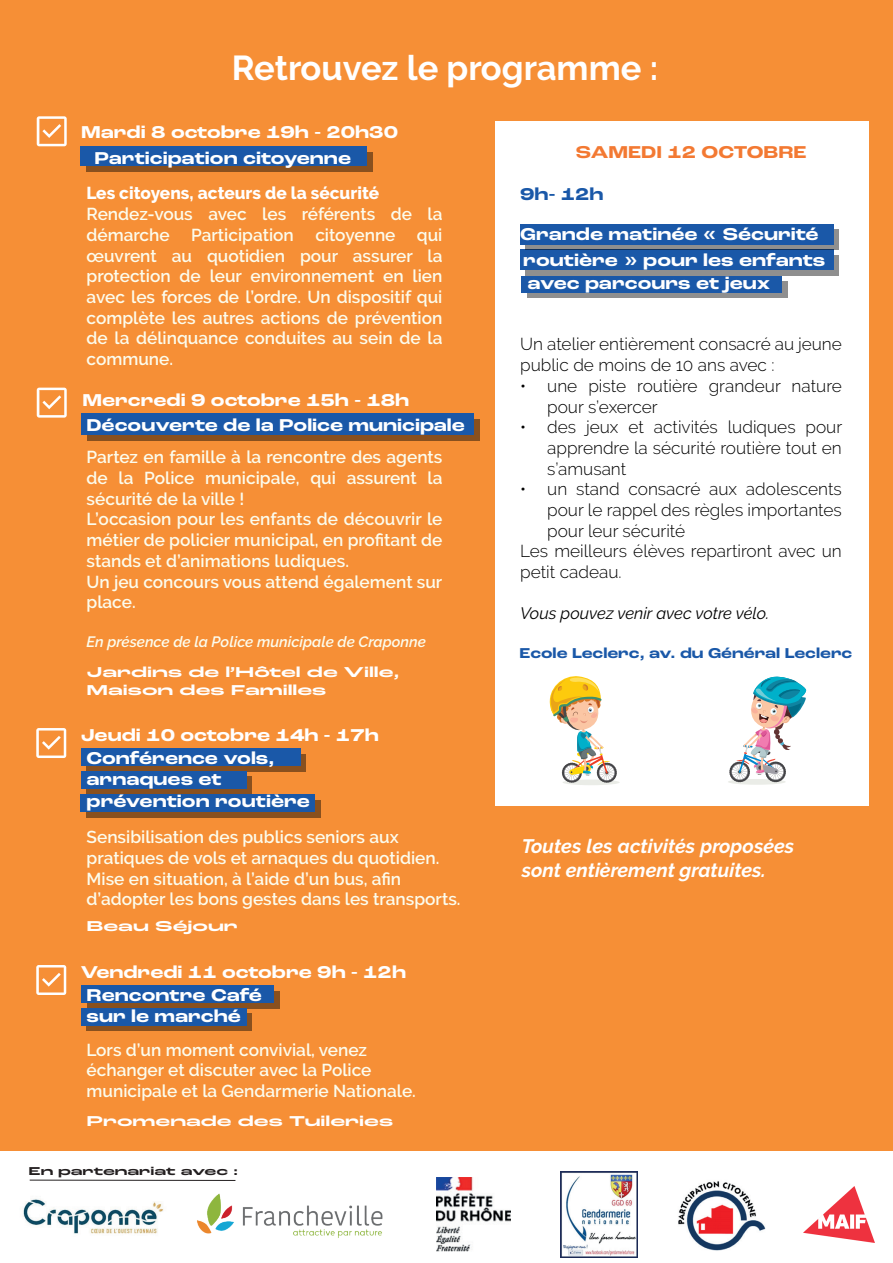
<style>
.page{position:relative;width:893px;height:1263px;background:#fff}
.page>*{position:absolute;margin:0;border:0;box-sizing:border-box;transform-origin:0 0}
.t1{font:700 34.5px "Raleway";color:#fff}
.t2{font:italic 700 19.5px/23.4px "Raleway";color:#fff}
.t3{font:700 expanded 18px/21.9px "Roc Grotesk";color:#fff}
.t4{font:700 expanded 18px "Roc Grotesk";color:#f37932}
.t5{font:700 expanded 18px "Roc Grotesk";color:#1a58a8}
.t6{font:600 17.25px/20.7px "Raleway";color:#fcfced}
.t7{font:300 17.25px/20.7px "Raleway";color:#000001}
.t8{font:800 17.25px "Raleway";color:#fff}
.t9{font:italic 16.5px "Raleway";color:#000001}
.t10{font:700 15px/18px "Roc Grotesk Extra Wide";color:#fff}
.t11{font:italic 600 15px "Raleway";color:#fcfced}
.t12{font:700 expanded 15px "Roc Grotesk";color:#1a58a8}
.t13{font:700 12px "Roc Grotesk Extra Wide";color:#231f20}
</style>
<div class="page">
<div style="left:0;top:1px;width:893px;height:1262px;background:#f68f36"></div>
<div style="left:496px;top:122px;width:373px;height:684px;background:#fff"></div>
<div style="left:0;top:1151px;width:893px;height:112px;background:#fff"></div>
<div style="left:86px;top:152px;width:287px;height:20px;background:#89501e"></div>
<div style="left:80px;top:146px;width:287px;height:20px;background:#1a58a8"></div>
<div style="left:87px;top:419px;width:393px;height:21px;background:linear-gradient(to right,#89501e,#89501e)"></div>
<div style="left:82px;top:413px;width:392px;height:21px;background:#1a58a8"></div>
<div style="left:526px;top:255px;width:313px;height:20px;background:#8f8f8f"></div>
<div style="left:520px;top:249px;width:314px;height:21px;background:#1a58a8"></div>
<div style="left:87px;top:754px;width:219px;height:17px;background:#89501e"></div>
<div style="left:81px;top:748px;width:219px;height:18px;background:#1a58a8"></div>
<div style="left:87px;top:800px;width:234px;height:18px;background:linear-gradient(to right,#89501e,#89501e)"></div>
<div style="left:81px;top:794px;width:234px;height:17px;background:#1a58a8"></div>
<div style="left:87px;top:776px;width:165px;height:18px;background:#89501e"></div>
<div style="left:81px;top:771px;width:166px;height:18px;background:#1a58a8"></div>
<svg style="left:527px;top:282px;width:260px;height:16px;background:#7b8693"></svg>
<div style="left:521px;top:276px;width:260px;height:16px;background:#1a58a8"></div>
<svg style="left:37px;top:116px;width:30px;height:30px"></svg>
<svg style="left:37px;top:388px;width:30px;height:30px"></svg>
<svg style="left:36px;top:728px;width:30px;height:30px"></svg>
<div style="left:87px;top:991px;width:192px;height:17px;background:linear-gradient(to right,#89501e,#89501e)"></div>
<div style="left:81px;top:985px;width:193px;height:17px;background:#1a58a8"></div>
<svg style="left:87px;top:1013px;width:165px;height:18px"></svg>
<div style="left:81px;top:1008px;width:166px;height:17px;background:#1a58a8"></div>
<svg style="left:36px;top:965px;width:30px;height:30px"></svg>
<div style="left:526px;top:229px;width:313px;height:21px;background:linear-gradient(to right,#8f8f8f,#8f8f8f)"></div>
<div style="left:520px;top:224px;width:314px;height:20px;background:#1a58a8"></div>
<div style="left:563px;top:779px;width:57px;height:6px;background:#eaece7;border-radius:50%"></div>
<img style="left:549px;top:676px;width:68px;height:107px">
<div style="left:728px;top:779px;width:58px;height:6px;background:#eaece7;border-radius:50%"></div>
<svg style="left:729px;top:676px;width:78px;height:106px"></svg>
<img style="left:23px;top:1199px;width:141px;height:35px">
<img style="left:186px;top:1179px;width:197px;height:59px">
<img style="left:803px;top:1187px;width:71px;height:55px">
<img style="left:678px;top:1181px;width:88px;height:70px">
<img style="left:560px;top:1172px;width:77px;height:85px">
<img style="left:436px;top:1177px;width:74px;height:74px">
<hr style="left:30px;top:1180px;width:205px;height:1px;background:#231f20">
<h1 class="t1" style="left:232px;top:49px;width:428px">Retrouvez le programme :</h1>
<p class="t3" style="left:94px;top:120px;width:305px;line-height:25.8px;text-indent:-13px">Mardi 8 octobre 19h - 20h30<br>Participation citoyenne</p>
<p class="t8" style="left:87px;top:184px;width:294px">Les citoyens, acteurs de la sécurité</p>
<p class="t6" style="left:87px;top:204px;width:357px;text-align:justify">Rendez-vous avec les référents de la démarche Participation citoyenne qui œuvrent au quotidien pour assurer la protection de leur environnement en lien avec les forces de l’ordre. Un dispositif qui complète les autres actions de prévention de la délinquance conduites au sein de la commune.</p>
<p class="t3" style="left:82px;top:389px;width:328px">Mercredi 9 octobre 15h - 18h</p>
<p class="t3" style="left:87px;top:415px;width:380px">Découverte de la Police municipale</p>
<p class="t6" style="left:87px;top:447px;width:357px">Partez en famille à la rencontre des agents de la Police municipale, qui assurent la sécurité de la ville !<br>L’occasion pour les enfants de découvrir le métier de policier municipal, en profitant de stands et d’animations ludiques.<br>Un jeu concours vous attend également sur place.</p>
<p class="t11" style="left:87px;top:633px;width:341px">En présence de la Police municipale de Craponne</p>
<p class="t10" style="left:87px;top:664px;width:315px">Jardins de l’Hôtel de Ville,<br>Maison des Familles</p>
<p class="t3" style="left:87px;top:725px;width:294px;text-indent:-6px">Jeudi 10 octobre 14h - 17h<br>Conférence vols, arnaques et<br>prévention routière</p>
<p class="t6" style="left:87px;top:827px;width:376px">Sensibilisation des publics seniors aux pratiques de vols et arnaques du quotidien.<br>Mise en situation, à l’aide d’un bus, afin d’adopter les bons gestes dans les transports.</p>
<p class="t10" style="left:87px;top:918px;width:153px">Beau Séjour</p>
<p class="t3" style="left:87px;top:962px;width:321px;text-indent:-6px">Vendredi 11 octobre 9h - 12h<br>Rencontre Café<br>sur le marché</p>
<p class="t6" style="left:87px;top:1039px;width:331px">Lors d’un moment convivial, venez échanger et discuter avec la Police municipale et la Gendarmerie Nationale.</p>
<p class="t10" style="left:87px;top:1113px;width:308px">Promenade des Tuileries</p>
<p class="t13" style="left:29px;top:1163px;width:211px">En partenariat avec :</p>
<p class="t4" style="left:576px;top:140px;width:232px">SAMEDI 12 OCTOBRE</p>
<p class="t5" style="left:520px;top:183px;width:85px">9h- 12h</p>
<p class="t3" style="left:520px;top:221px;width:307px;line-height:26.5px">Grande matinée « Sécurité routière » pour les enfants</p>
<p class="t3" style="left:527px;top:273px;width:244px">avec parcours et jeux</p>
<p class="t7" style="left:520px;top:334px;width:323px">Un atelier entièrement consacré au jeune public de moins de 10 ans avec :</p>
<p class="t7" style="left:547px;top:375px;width:296px;text-indent:-27px">• une piste routière grandeur nature pour s’exercer</p>
<p class="t7" style="left:547px;top:417px;width:297px;text-align:justify;text-indent:-27px">• des jeux et activités ludiques pour apprendre la sécurité routière tout en s’amusant</p>
<p class="t7" style="left:520px;top:479px;width:323px">• un stand consacré aux adolescents</p>
<p class="t7" style="left:547px;top:499px;width:296px">pour le rappel des règles importantes</p>
<p class="t7" style="left:547px;top:520px;width:140px">pour leur sécurité</p>
<p class="t7" style="left:520px;top:541px;width:323px">Les meilleurs élèves repartiront avec un</p>
<p class="t7" style="left:520px;top:562px;width:103px">petit cadeau.</p>
<p class="t9" style="left:520px;top:603px;width:251px">Vous pouvez venir avec votre vélo.</p>
<p class="t12" style="left:520px;top:644px;width:334px">Ecole Leclerc, av. du Général Leclerc</p>
<p class="t2" style="left:522px;top:835px;width:274px">Toutes les activités proposées sont entièrement gratuites.</p>
</div>
